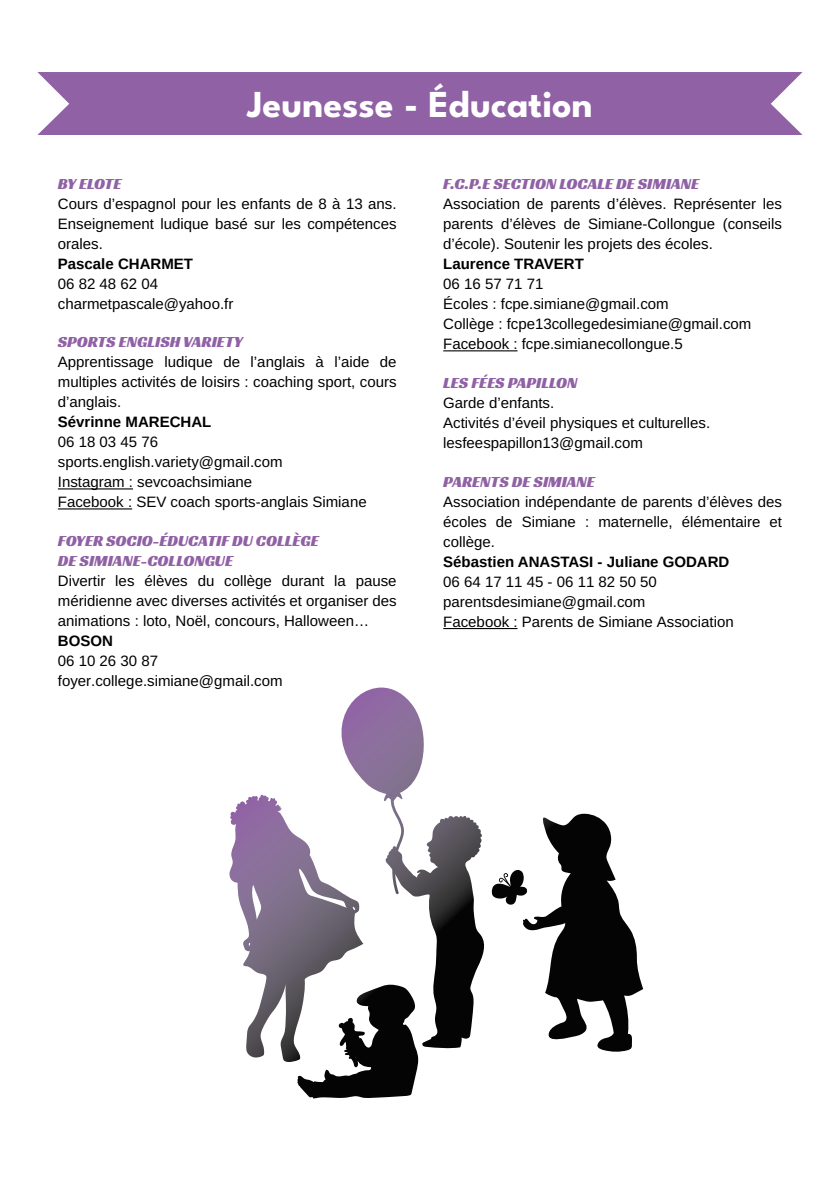
<style>
.page{position:relative;width:840px;height:1191px;background:#fff}
.page>*{position:absolute;margin:0;border:0;box-sizing:border-box;transform-origin:0 0}
.t1{font:100 38px "League Spartan";color:#fff}
.t2{font:16px/20px "Racing Sans One";color:#9061a5}
.t3{font:15px/20px "Arimo";color:#000}
.t4{font:700 15px "Arimo";color:#000}
</style>
<div class="page">
<div style="left:37px;top:72px;width:765px;height:63px;background:#9061a5"></div>
<hr style="left:58px;top:488px;width:75px;height:1px;background:#000">
<hr style="left:58px;top:508px;width:74px;height:1px;background:#000">
<hr style="left:443px;top:628px;width:74px;height:1px;background:#000">
<hr style="left:443px;top:350px;width:74px;height:1px;background:#000">
<svg style="left:229px;top:687px;width:414px;height:411px"></svg>
<h1 class="t1" style="left:247px;top:77px;width:347px">Jeunesse - Éducation</h1>
<p class="t2" style="left:58px;top:174px;width:65px">BY ELOTE</p>
<p class="t3" style="left:58px;top:194px;width:340px;text-align:justify">Cours d’espagnol pour les enfants de 8 à 13 ans.<br>Enseignement ludique basé sur les compétences orales.</p>
<p class="t4" style="left:58px;top:254px;width:137px">Pascale CHARMET</p>
<p class="t3" style="left:58px;top:274px;width:177px">06 82 48 62 04 charmetpascale@yahoo.fr</p>
<p class="t2" style="left:58px;top:332px;width:186px">SPORTS ENGLISH VARIETY</p>
<p class="t3" style="left:58px;top:352px;width:340px;text-align:justify">Apprentissage ludique de l’anglais à l’aide de multiples activités de loisirs : coaching sport, cours d’anglais.</p>
<p class="t4" style="left:58px;top:412px;width:155px">Sévrinne MARECHAL</p>
<p class="t3" style="left:58px;top:432px;width:310px">06 18 03 45 76 sports.english.variety@gmail.com<br>Instagram : sevcoachsimiane<br>Facebook : SEV coach sports-anglais Simiane</p>
<p class="t2" style="left:58px;top:531px;width:262px">FOYER SOCIO-ÉDUCATIF DU COLLÈGE<br>DE SIMIANE-COLLONGUE</p>
<p class="t3" style="left:58px;top:571px;width:340px;text-align:justify">Divertir les élèves du collège durant la pause méridienne avec diverses activités et organiser des animations : loto, Noël, concours, Halloween…</p>
<p class="t4" style="left:58px;top:631px;width:57px">BOSON</p>
<p class="t3" style="left:58px;top:651px;width:226px">06 10 26 30 87 foyer.college.simiane@gmail.com</p>
<p class="t2" style="left:443px;top:174px;width:257px">F.C.P.E SECTION LOCALE DE SIMIANE</p>
<p class="t3" style="left:443px;top:194px;width:340px;text-align:justify">Association de parents d’élèves. Représenter les parents d’élèves de Simiane-Collongue (conseils d’école). Soutenir les projets des écoles.</p>
<p class="t4" style="left:443px;top:254px;width:142px">Laurence TRAVERT</p>
<p class="t3" style="left:443px;top:274px;width:309px">06 16 57 71 71<br>Écoles : fcpe.simiane@gmail.com<br>Collège : fcpe13collegedesimiane@gmail.com<br>Facebook : fcpe.simianecollongue.5</p>
<p class="t2" style="left:443px;top:372px;width:136px">LES FÉES PAPILLON</p>
<p class="t3" style="left:443px;top:393px;width:268px">Garde d’enfants.<br>Activités d’éveil physiques et culturelles. lesfeespapillon13@gmail.com</p>
<p class="t2" style="left:443px;top:471px;width:153px">PARENTS DE SIMIANE</p>
<p class="t3" style="left:443px;top:492px;width:340px;text-align:justify">Association indépendante de parents d’élèves des écoles de Simiane : maternelle, élémentaire et collège.</p>
<p class="t4" style="left:443px;top:551px;width:287px">Sébastien ANASTASI - Juliane GODARD</p>
<p class="t3" style="left:443px;top:572px;width:292px">06 64 17 11 45 - 06 11 82 50 50 parentsdesimiane@gmail.com<br>Facebook : Parents de Simiane Association</p>
</div>
